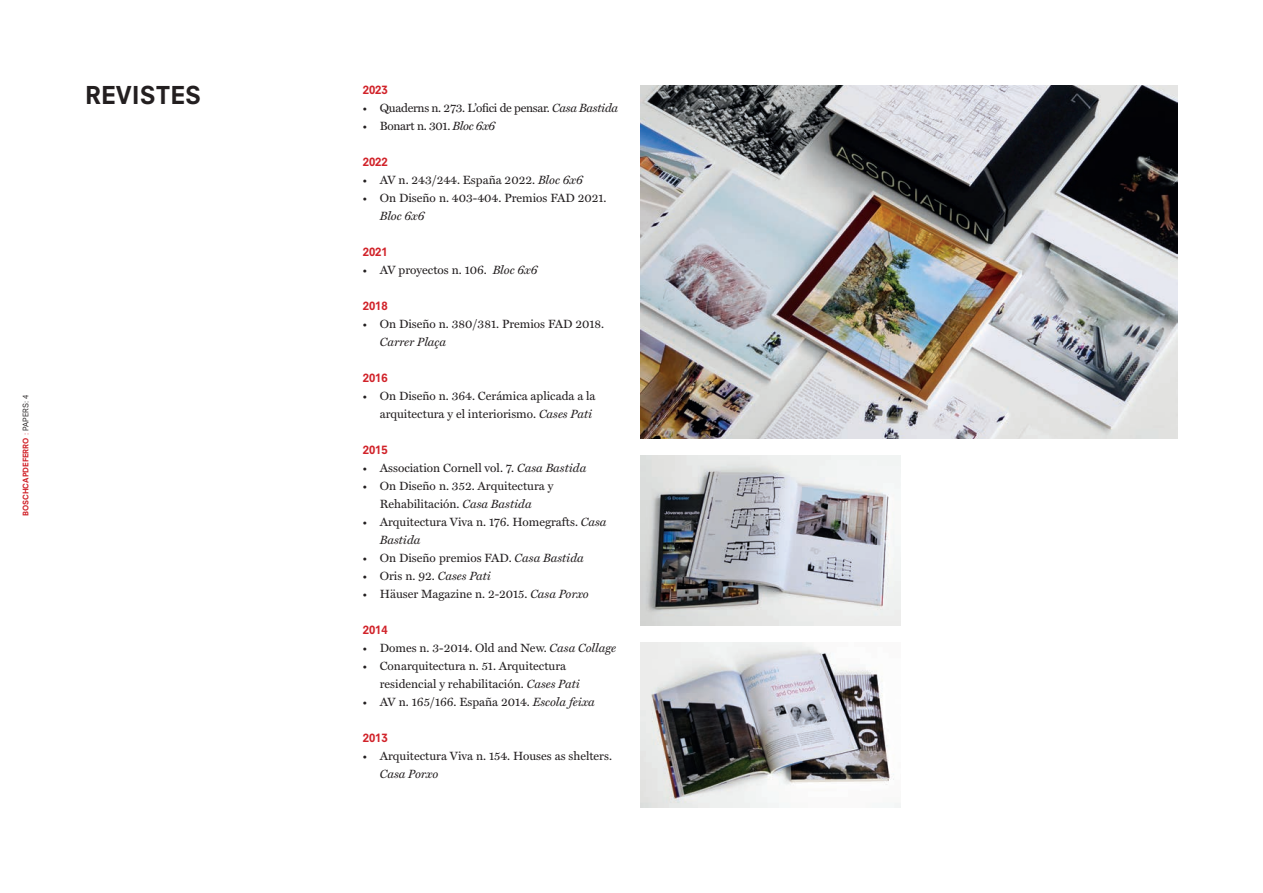
<style>
.page{position:relative;width:1263px;height:893px;background:#fff}
.page>*{position:absolute;margin:0;border:0;box-sizing:border-box;transform-origin:0 0}
.t1{font:800 24px "Neuzeit S";color:#231f20}
.t2{font:12px/18px "Miller Text";color:#231f20}
.t3{font:12px "Miller Text";letter-spacing:-.025em;color:#231f20}
.t4{font:800 11.25px "Neuzeit S";color:#d1232a}
.t5{font:800 7.5px "Neuzeit S";color:#d1232a}
.s1{font-weight:400}
.s2{font-weight:400;color:#231f20}
.s3{font-weight:700;font-size:9px}
.s4{font-style:italic}
</style>
<div class="page">
<img style="left:640px;top:85px;width:538px;height:354px">
<img style="left:640px;top:643px;width:260px;height:165px">
<img style="left:640px;top:456px;width:260px;height:170px">
<p class="t5" style="left:21px;top:516px;width:123px;rotate:-90deg">BOSCHCAPDEFERRO <span class="s1">:</span> <span class="s2">PAPERS: 4</span></p>
<h1 class="t1" style="left:85px;top:81px;width:117px">REVISTES</h1>
<p class="t4" style="left:363px;top:83px;width:27px">2023</p>
<p class="t3" style="left:363px;top:101px;width:257px"><span class="s3">•</span> Quaderns n. 273. L’ofici de pensar. <span class="s4">Casa Bastida</span></p>
<p class="t3" style="left:363px;top:119px;width:134px"><span class="s3">•</span> Bonart n. 301. <span class="s4">Bloc 6x6</span></p>
<p class="t4" style="left:363px;top:155px;width:27px">2022</p>
<p class="t2" style="left:363px;top:171px;width:222px"><span class="s3">•</span> AV n. 243/244. España 2022. <span class="s4">Bloc 6x6</span></p>
<p class="t2" style="left:380px;top:189px;width:228px;text-indent:-17px"><span class="s3">•</span> On Diseño n. 403-404. Premios FAD 2021.<br><span class="s4">Bloc 6x6</span></p>
<p class="t4" style="left:363px;top:245px;width:27px">2021</p>
<p class="t2" style="left:363px;top:261px;width:176px"><span class="s3">•</span> AV proyectos n. 106. <span class="s4">Bloc 6x6</span></p>
<p class="t4" style="left:363px;top:299px;width:27px">2018</p>
<p class="t2" style="left:380px;top:315px;width:226px;text-indent:-17px"><span class="s3">•</span> On Diseño n. 380/381. Premios FAD 2018.<br><span class="s4">Carrer Plaça</span></p>
<p class="t4" style="left:363px;top:371px;width:27px">2016</p>
<p class="t2" style="left:363px;top:387px;width:234px;text-align:right"><span class="s3">•</span> On Diseño n. 364. Cerámica aplicada a la arquitectura y el interiorismo. <span class="s4">Cases Pati</span></p>
<p class="t4" style="left:363px;top:443px;width:27px">2015</p>
<p class="t2" style="left:363px;top:459px;width:225px"><span class="s3">•</span> Association Cornell vol. 7. <span class="s4">Casa Bastida</span></p>
<p class="t2" style="left:363px;top:477px;width:192px;text-align:center"><span class="s3">•</span> On Diseño n. 352. Arquitectura y<br>Rehabilitación. <span class="s4">Casa Bastida</span></p>
<p class="t2" style="left:380px;top:513px;width:228px;text-indent:-17px"><span class="s3">•</span> Arquitectura Viva n. 176. Homegrafts. <span class="s4">Casa<br>Bastida</span></p>
<p class="t2" style="left:363px;top:549px;width:223px"><span class="s3">•</span> On Diseño premios FAD. <span class="s4">Casa Bastida</span></p>
<p class="t2" style="left:363px;top:567px;width:130px"><span class="s3">•</span> Oris n. 92. <span class="s4">Cases Pati</span></p>
<p class="t2" style="left:363px;top:585px;width:228px"><span class="s3">•</span> Häuser Magazine n. 2-2015. <span class="s4">Casa Porxo</span></p>
<p class="t4" style="left:363px;top:623px;width:27px">2014</p>
<p class="t2" style="left:363px;top:639px;width:255px"><span class="s3">•</span> Domes n. 3-2014. Old and New. <span class="s4">Casa Collage</span></p>
<p class="t2" style="left:380px;top:657px;width:202px;text-indent:-17px"><span class="s3">•</span> Conarquitectura n. 51. Arquitectura residencial y rehabilitación. <span class="s4">Cases Pati</span></p>
<p class="t2" style="left:363px;top:693px;width:234px"><span class="s3">•</span> AV n. 165/166. España 2014. <span class="s4">Escola feixa</span></p>
<p class="t4" style="left:363px;top:731px;width:27px">2013</p>
<p class="t2" style="left:380px;top:747px;width:234px;text-indent:-17px"><span class="s3">•</span> Arquitectura Viva n. 154. Houses as shelters.<br><span class="s4">Casa Porxo</span></p>
</div>
